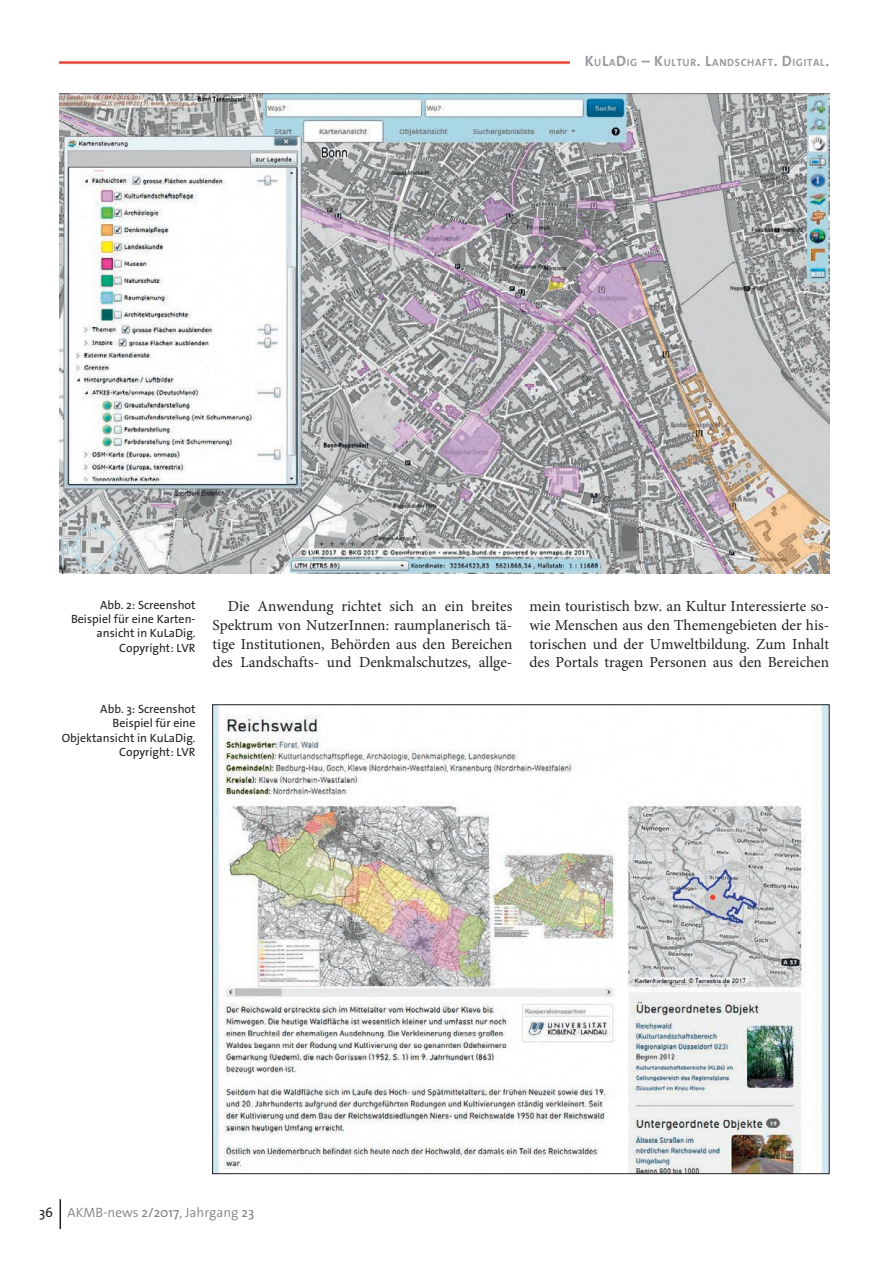
<style>
.page{position:relative;width:893px;height:1263px;background:#fff}
.page>*{position:absolute;margin:0;border:0;box-sizing:border-box;transform-origin:0 0}
.t1{font:15.3px/18.8px "Minion Pro";color:#231f20;text-align:justify}
.t2{font:300 13.5px "The Sans B4";color:#808285}
.t3{font:12px/14.2px "The Sans B5 Plain";color:#231f20;text-align:right}
.t4{font:700 10.5px "The Sans B7";letter-spacing:.055em;color:#989a9d}
.s1{font-size:15px}
.s2{font-family:"The Mix"}
.s3{font-family:"The Mix";font-weight:400;color:#231f20}
.s4{font-family:"The Mix";font-weight:400}
</style>
<div class="page">
<img style="left:60px;top:60px;width:510px;height:5px">
<hr style="left:60px;top:1199px;width:1px;height:30px;background:#231f20">
<img style="left:60px;top:94px;width:769px;height:480px">
<img style="left:214px;top:706px;width:613px;height:466px">
<p class="t4" style="left:585px;top:57px;width:246px"><span class="s1">K</span>U<span class="s1">L</span>A<span class="s1">D</span>IG <span class="s1">– K</span>ULTUR<span class="s1">. L</span>ANDSCHAFT<span class="s1">. D</span>IGITAL<span class="s1">.</span></p>
<p class="t3" style="left:71px;top:598px;width:126px">Abb. <span class="s2">2</span>: Screenshot<br>Beispiel für eine Karten&shy;ansicht in KuLaDig.<br>Copyright: LVR</p>
<p class="t3" style="left:62px;top:702px;width:135px">Abb. <span class="s2">3</span>: Screenshot<br>Beispiel für eine<br>Objektansicht in KuLaDig.<br>Copyright: LVR</p>
<p class="t1" style="left:213px;top:597px;width:301px;text-indent:15px">Die Anwendung richtet sich an ein breites Spektrum von NutzerInnen: raumplanerisch tä&shy;tige Institutionen, Behörden aus den Bereichen des Landschafts- und Denkmalschutzes, allge-</p>
<p class="t1" style="left:529px;top:597px;width:301px">mein touristisch bzw. an Kultur Interessierte so&shy;wie Menschen aus den Themengebieten der his&shy;torischen und der Umweltbildung. Zum Inhalt des Portals tragen Personen aus den Bereichen</p>
<p class="t2" style="left:39px;top:1205px;width:217px"><span class="s3">36</span> AKMB-news <span class="s4">2/2017</span>, Jahrgang <span class="s4">23</span></p>
</div>
